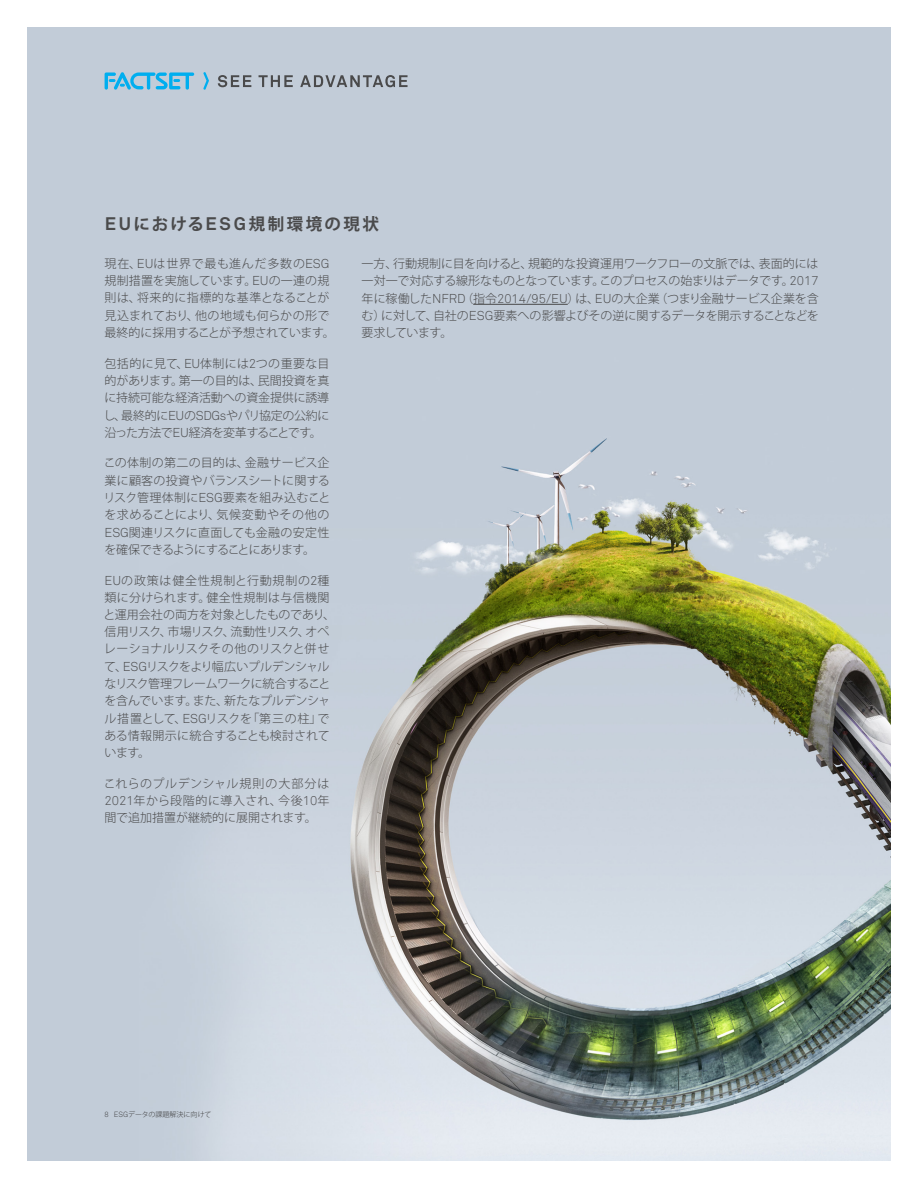
<style>
.page{position:relative;width:918px;height:1188px;background:#fff}
.page>*{position:absolute;margin:0;border:0;box-sizing:border-box;transform-origin:0 0}
.a_head{font:700 16.5px "Koz Go Pro";letter-spacing:.14em;color:#4a4a4b}
.b_head{font:300 12px/17.2px "Koz Go Pro";letter-spacing:-.015em;color:#4a4a4b;text-align:justify}
.b_head-2{font:300 12px/17.2px "Koz Go Pro";letter-spacing:.005em;color:#4a4a4b}
.t1{font:300 7.05px "Koz Go Pro";color:#3e3e3f}
.s1{font-family:"Akkurat Pro";font-size:18px}
.s2{font-family:"Akkurat Pro";font-size:12.75px}
.s3{font-family:"Akkurat Light Pro";font-weight:400;font-size:12.6px}
.s4{font-family:"Akkurat Pro";font-size:7.5px}
</style>
<div class="page">
<img style="left:27px;top:27px;width:864px;height:1134px">
<svg style="left:218px;top:75px;width:33px;height:12px"></svg>
<svg style="left:259px;top:75px;width:34px;height:12px"></svg>
<svg style="left:300px;top:75px;width:108px;height:12px"></svg>
<svg style="left:105px;top:72px;width:89px;height:18px;background:#68bee2"></svg>
<svg style="left:203px;top:72px;width:6px;height:18px"></svg>
<hr style="left:473px;top:304px;width:95px;height:1px;background:#4a4a4b">
<p class="a_head" style="left:105px;top:213px;width:276px"><span class="s1">EU</span>における<span class="s1">ESG</span>規制環境の現状</p>
<p class="b_head-2" style="left:105px;top:255px;width:232px">現在、<span class="s2">EU</span>は世界で最も進んだ多数の<span class="s2">ESG</span>規制措置を実施しています。<span class="s2">EU</span>の一連の規則は、将来的に指標的な基準となることが見込まれており、他の地域も何らかの形で最終的に採用することが予想されています。</p>
<p class="b_head" style="left:103px;top:355px;width:228px">包括的に見て、<span class="s2">EU</span>体制には<span class="s2">2</span>つの重要な目的があります。第一の目的は、民間投資を真に持続可能な経済活動への資金提供に誘導し、最終的に<span class="s2">EU</span>の<span class="s2">SDGs</span>やパリ協定の公約に沿った方法で<span class="s2">EU</span>経済を変革することです。</p>
<p class="b_head" style="left:104px;top:454px;width:228px">この体制の第二の目的は、金融サービス企業に顧客の投資やバランスシートに関するリスク管理体制に<span class="s2">ESG</span>要素を組み込むことを求めることにより、気候変動やその他の<span class="s2">ESG</span>関連リスクに直面しても金融の安定性を確保できるようにすることにあります。</p>
<p class="b_head" style="left:104px;top:572px;width:233px;text-align:left"><span class="s2">EU</span>の政策は健全性規制と行動規制の<span class="s2">2</span>種類に分けられます。健全性規制は与信機関と運用会社の両方を対象としたものであり、信用リスク、市場リスク、流動性リスク、オペレーショナルリスクその他のリスクと併せて、<span class="s2">ESG</span>リスクをより幅広いプルデンシャルなリスク管理フレームワークに統合することを含んでいます。また、新たなプルデンシャル措置として、<span class="s2">ESG</span>リスクを「第三の柱」である情報開示に統合することも検討されています。</p>
<p class="b_head" style="left:104px;top:775px;width:227px">これらのプルデンシャル規則の大部分は<span class="s2">2021</span>年から段階的に導入され、今後<span class="s2">10</span>年間で追加措置が継続的に展開されます。</p>
<p class="b_head" style="left:362px;top:255px;width:459px">一方、行動規制に目を向けると、規範的な投資運用ワークフローの文脈では、表面的には一対一で対応する線形なものとなっています。このプロセスの始まりはデータです。<span class="s2">2017</span>年に稼働した<span class="s2">NFRD</span>（指令<span class="s3">2014/95/EU</span>）は、<span class="s2">EU</span>の大企業（つまり金融サービス企業を含む）に対して、自社の<span class="s2">ESG</span>要素への影響よびその逆に関するデータを開示することなどを要求しています。</p>
<p class="t1" style="left:105px;top:1110px;width:108px"><span class="s4">8 ESG</span>データの課題解決に向けて</p>
</div>
